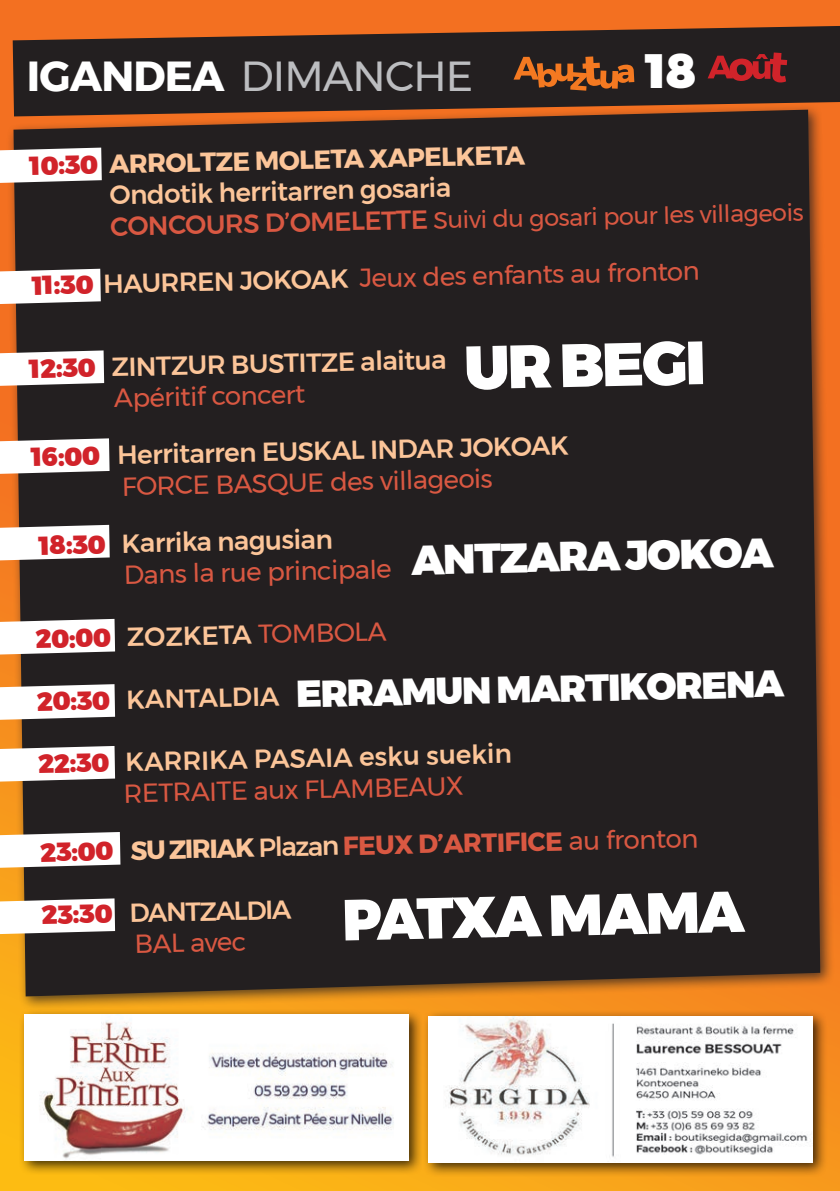
<style>
.page{position:relative;width:840px;height:1191px;background:#fff}
.page>*{position:absolute;margin:0;border:0;box-sizing:border-box;transform-origin:0 0}
.t1{font:900 61px "Montserrat";color:#fff}
.t2{font:900 57.8px "Montserrat";color:#fff}
.t3{font:900 48.2px "Montserrat";color:#fff}
.t4{font:41.8px "Montserrat";letter-spacing:-.02em;color:#bcbdc0}
.t5{font:900 41.4px "Montserrat";color:#fff}
.t6{font:900 37.4px "Montserrat";color:#fff}
.t7{font:500 26px "Montserrat";color:#fcc599}
.t8{font:26px "Montserrat";color:#d95842}
.t9{font:700 26px "Montserrat";color:#d95842}
.t10{font:700 26px "Montserrat";color:#fcc599}
.t11{font:24px "Montserrat";color:#d95842}
.s1{font-weight:700;color:#fff}
.s2{font-weight:900;color:#d1232a}
.s3{font-weight:500;font-size:26px}
.s4{font-weight:500;color:#fcc599}
.s5{font-weight:400;color:#d95842}
.s6{color:#fcc599}
.s7{font-weight:400}
</style>
<div class="page">
<img style="left:0;top:0;width:839px;height:1191px">
<div style="left:7px;top:103px;width:827px;height:908px;background:#231f20;opacity:.75"></div>
<div style="left:13px;top:116px;width:806px;height:880px;background:#231f20"></div>
<svg style="left:0;top:148px;width:102px;height:35px"></svg>
<svg style="left:0;top:525px;width:110px;height:35px"></svg>
<svg style="left:0;top:619px;width:115px;height:35px"></svg>
<svg style="left:0;top:684px;width:115px;height:36px"></svg>
<svg style="left:0;top:746px;width:115px;height:35px"></svg>
<svg style="left:0;top:832px;width:120px;height:35px"></svg>
<svg style="left:0;top:898px;width:115px;height:36px"></svg>
<svg style="left:0;top:438px;width:109px;height:36px"></svg>
<svg style="left:0;top:269px;width:101px;height:35px"></svg>
<svg style="left:0;top:350px;width:104px;height:36px"></svg>
<svg style="left:13px;top:26px;width:826px;height:90px;background:#432b20"></svg>
<svg style="left:513px;top:56px;width:121px;height:35px;background:#784320"></svg>
<svg style="left:707px;top:52px;width:79px;height:31px;background:#772024"></svg>
<div style="left:18px;top:1007px;width:405px;height:168px;background:#010101;opacity:.75"></div>
<img style="left:25px;top:1014px;width:383px;height:146px">
<div style="left:421px;top:1009px;width:406px;height:168px;background:#010101;opacity:.75"></div>
<img style="left:428px;top:1016px;width:384px;height:146px">
<p class="t4" style="left:27px;top:44px;width:447px"><span class="s1">IGANDEA</span> DIMANCHE</p>
<p class="t3" style="left:646px;top:32px;width:52px">18</p>
<p class="t10" style="left:30px;top:144px;width:496px;rotate:-1deg"><span class="s2">10:30</span> ARROLTZE MOLETA XAPELKETA</p>
<p class="t7" style="left:109px;top:174px;width:343px;rotate:-1deg">Ondotik herritarren gosaria</p>
<p class="t11" style="left:110px;top:206px;width:694px;rotate:-1deg"><span class="s3">CONCOURS D’OMELETTE</span> Suivi du gosari pour les villageois</p>
<p class="t8" style="left:32px;top:263px;width:668px;rotate:-1deg"><span class="s2">11:30</span> <span class="s4">HAURREN JOKOAK</span> Jeux des enfants au fronton</p>
<p class="t1" style="left:463px;top:317px;width:243px;rotate:-1deg">UR BEGI</p>
<p class="t7" style="left:29px;top:347px;width:418px;rotate:-1deg"><span class="s2">12:30</span> ZINTZUR BUSTITZE alaitua</p>
<p class="t8" style="left:114px;top:378px;width:193px;rotate:-1deg">Apéritif concert</p>
<p class="t7" style="left:31px;top:435px;width:538px;rotate:-1deg"><span class="s2">16:00</span> Herritarren EUSKAL INDAR JOKOAK</p>
<p class="t8" style="left:121px;top:465px;width:372px;rotate:-1deg">FORCE BASQUE des villageois</p>
<p class="t7" style="left:39px;top:524px;width:295px;rotate:-1deg"><span class="s2">18:30</span> Karrika nagusian</p>
<p class="t8" style="left:123px;top:554px;width:269px;rotate:-1deg">Dans la rue principale</p>
<p class="t7" style="left:35px;top:618px;width:352px;rotate:-1deg"><span class="s2">20:00</span> ZOZKETA <span class="s5">TOMBOLA</span></p>
<p class="t7" style="left:37px;top:680px;width:244px;rotate:-1deg"><span class="s2">20:30</span> KANTALDIA</p>
<p class="t7" style="left:38px;top:742px;width:475px;rotate:-1deg"><span class="s2">22:30</span> KARRIKA PASAIA esku suekin</p>
<p class="t8" style="left:123px;top:772px;width:341px;rotate:-1deg">RETRAITE aux FLAMBEAUX</p>
<p class="t9" style="left:40px;top:829px;width:659px;rotate:-1deg"><span class="s2">23:00</span> <span class="s6">SU ZIRIAK</span> <span class="s4">Plazan</span> FEUX D’ARTIFICE <span class="s7">au fronton</span></p>
<p class="t7" style="left:41px;top:893px;width:251px;rotate:-1deg"><span class="s2">23:30</span> DANTZALDIA</p>
<p class="t8" style="left:134px;top:923px;width:113px;rotate:-1deg">BAL avec</p>
<p class="t5" style="left:410px;top:525px;width:363px;rotate:-1deg">ANTZARA JOKOA</p>
<p class="t6" style="left:295px;top:662px;width:489px;rotate:-1deg">ERRAMUN MARTIKORENA</p>
<p class="t2" style="left:341px;top:872px;width:403px;rotate:-1deg">PATXA MAMA</p>
</div>
